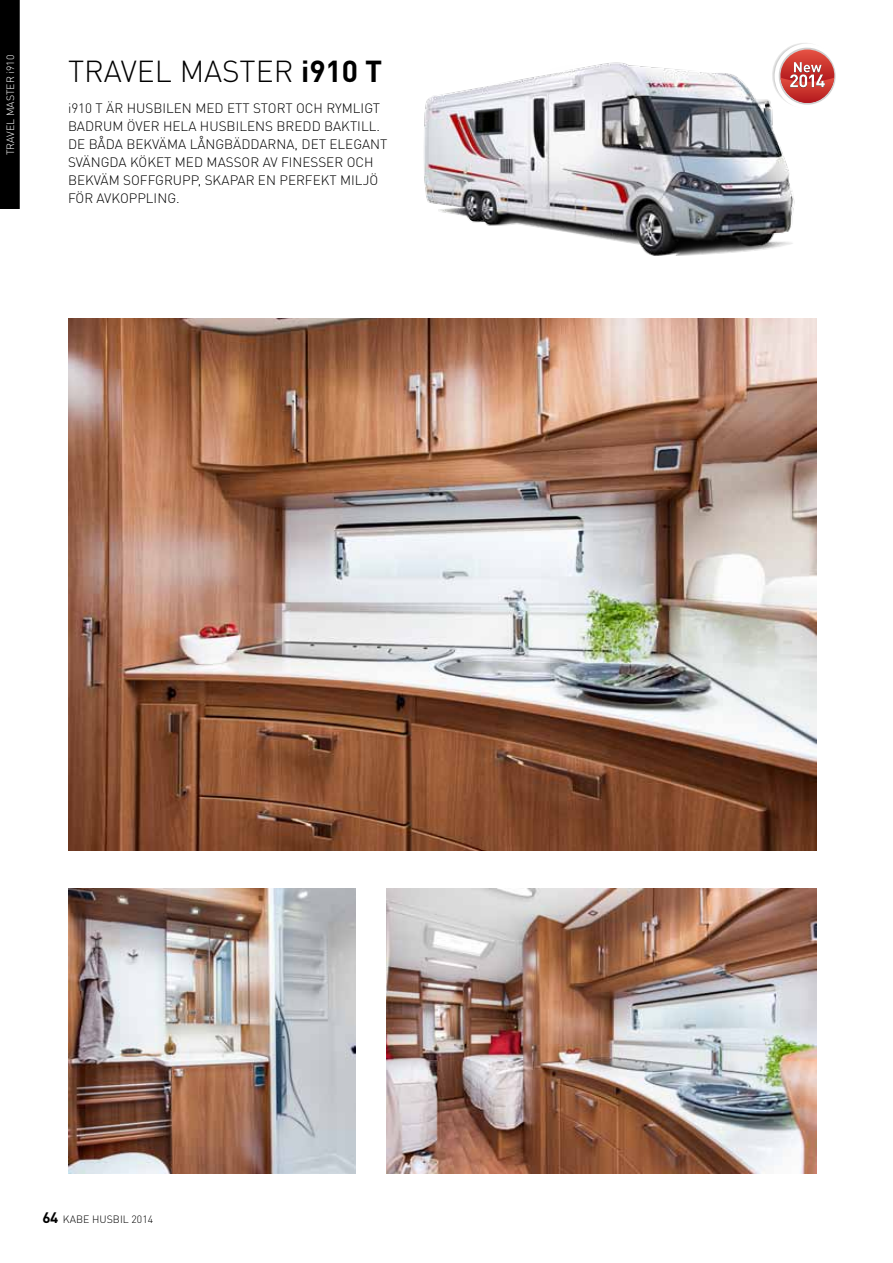
<style>
.page{position:relative;width:893px;height:1263px;background:#fff}
.page>*{position:absolute;margin:0;border:0;box-sizing:border-box;transform-origin:0 0}
.t1{font:300 30px "DINOT";color:#000}
.t2{font:300 13.5px/18px "DINOT";color:#000}
.t3{font:300 10.5px "DINOT";color:#fff}
.t4{font:300 10.5px "DINOT";color:#000}
.s1{font-weight:700}
.s2{font-weight:700;font-size:15px}
</style>
<div class="page">
<img style="left:68px;top:319px;width:748px;height:531px">
<img style="left:68px;top:889px;width:287px;height:285px">
<img style="left:387px;top:889px;width:429px;height:285px">
<img style="left:424px;top:62px;width:371px;height:194px">
<svg style="left:772px;top:43px;width:64px;height:66px"></svg>
<div style="left:0;top:0;width:20px;height:209px;background:#000"></div>
<p class="t3" style="left:4px;top:155px;width:102px;rotate:-90deg">TRAVEL MASTER i910</p>
<h1 class="t1" style="left:68px;top:53px;width:314px">TRAVEL MASTER <span class="s1">i910 T</span></h1>
<p class="t2" style="left:68px;top:99px;width:321px">i910 T ÄR HUSBILEN MED ETT STORT OCH RYMLIGT BADRUM ÖVER HELA HUSBILENS BREDD BAKTILL.<br>DE BÅDA BEKVÄMA LÅN GBÄDDARNA, DET ELEGANT SVÄN GDA KÖ KET MED MASSOR AV FIN ESSER OCH BEKVÄM SO FFGRUPP, SKAPAR EN PERFEKT MILJÖ FÖR AVKO PPLIN G.</p>
<p class="t4" style="left:43px;top:1213px;width:112px"><span class="s2">64</span> KABE HUSBIL 2014</p>
</div>
